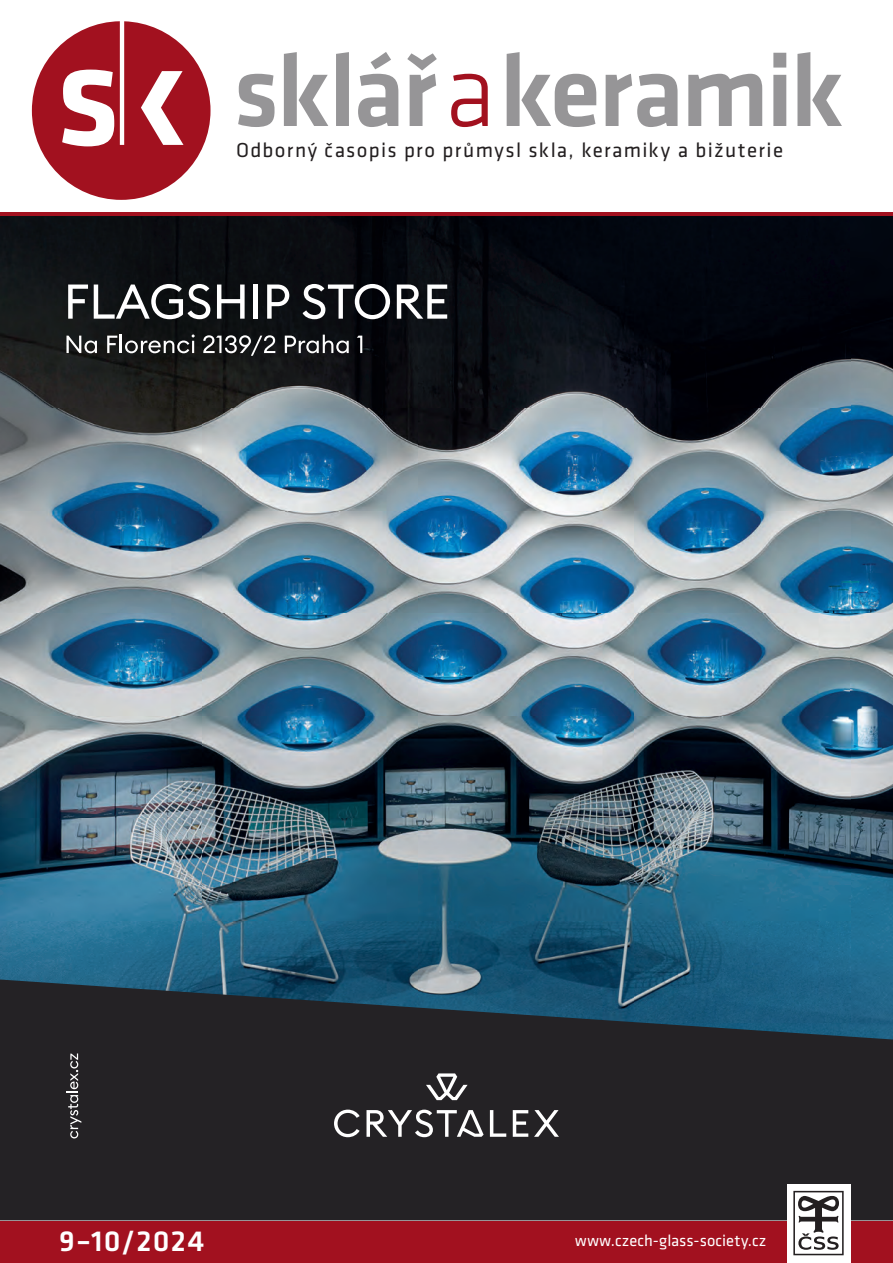
<style>
.page{position:relative;width:893px;height:1263px;background:#fff}
.page>*{position:absolute;margin:0;border:0;box-sizing:border-box;transform-origin:0 0}
.t1{font:500 30px "Klavika Basic";letter-spacing:.045em;color:#fff}
.t2{font:21px "Klavika Basic";letter-spacing:.06em;color:#231f20}
.t3{font:16.5px "Klavika Basic";letter-spacing:.005em;color:#fff}
</style>
<div class="page">
<div style="left:0;top:213px;width:893px;height:1050px;background:#a2111f"></div>
<img style="left:0;top:217px;width:893px;height:762px">
<svg style="left:0;top:979px;width:893px;height:241px;background:#232a31"></svg>
<svg style="left:68px;top:284px;width:20px;height:35px"></svg>
<svg style="left:94px;top:284px;width:116px;height:35px;background:#5a5c5e"></svg>
<svg style="left:217px;top:284px;width:28px;height:35px"></svg>
<hr style="left:254px;top:284px;width:4px;height:35px;background:#fff">
<svg style="left:267px;top:284px;width:22px;height:35px"></svg>
<svg style="left:303px;top:284px;width:87px;height:35px;background:#57585b"></svg>
<svg style="left:397px;top:284px;width:50px;height:35px;background:#707375"></svg>
<svg style="left:66px;top:336px;width:31px;height:17px"></svg>
<svg style="left:107px;top:334px;width:88px;height:19px;background:#535454"></svg>
<svg style="left:203px;top:335px;width:72px;height:21px;background:#515253"></svg>
<svg style="left:285px;top:335px;width:64px;height:18px"></svg>
<svg style="left:357px;top:336px;width:5px;height:17px"></svg>
<svg style="left:334px;top:1073px;width:225px;height:64px;background:#444245"></svg>
<svg style="left:66px;top:1053px;width:15px;height:85px"></svg>
<svg style="left:32px;top:21px;width:179px;height:179px"></svg>
<svg style="left:238px;top:52px;width:604px;height:75px"></svg>
<svg style="left:451px;top:74px;width:37px;height:53px"></svg>
<div style="left:787px;top:1184px;width:63px;height:79px;background:#fff"></div>
<svg style="left:793px;top:1191px;width:51px;height:64px"></svg>
<p class="t2" style="left:236px;top:136px;width:549px">Odborný časopis pro průmysl skla, keramiky a bižuterie</p>
<h1 class="t1" style="left:59px;top:1220px;width:147px">9–10/2024</h1>
<p class="t3" style="left:575px;top:1229px;width:193px">www.czech-glass-society.cz</p>
</div>
